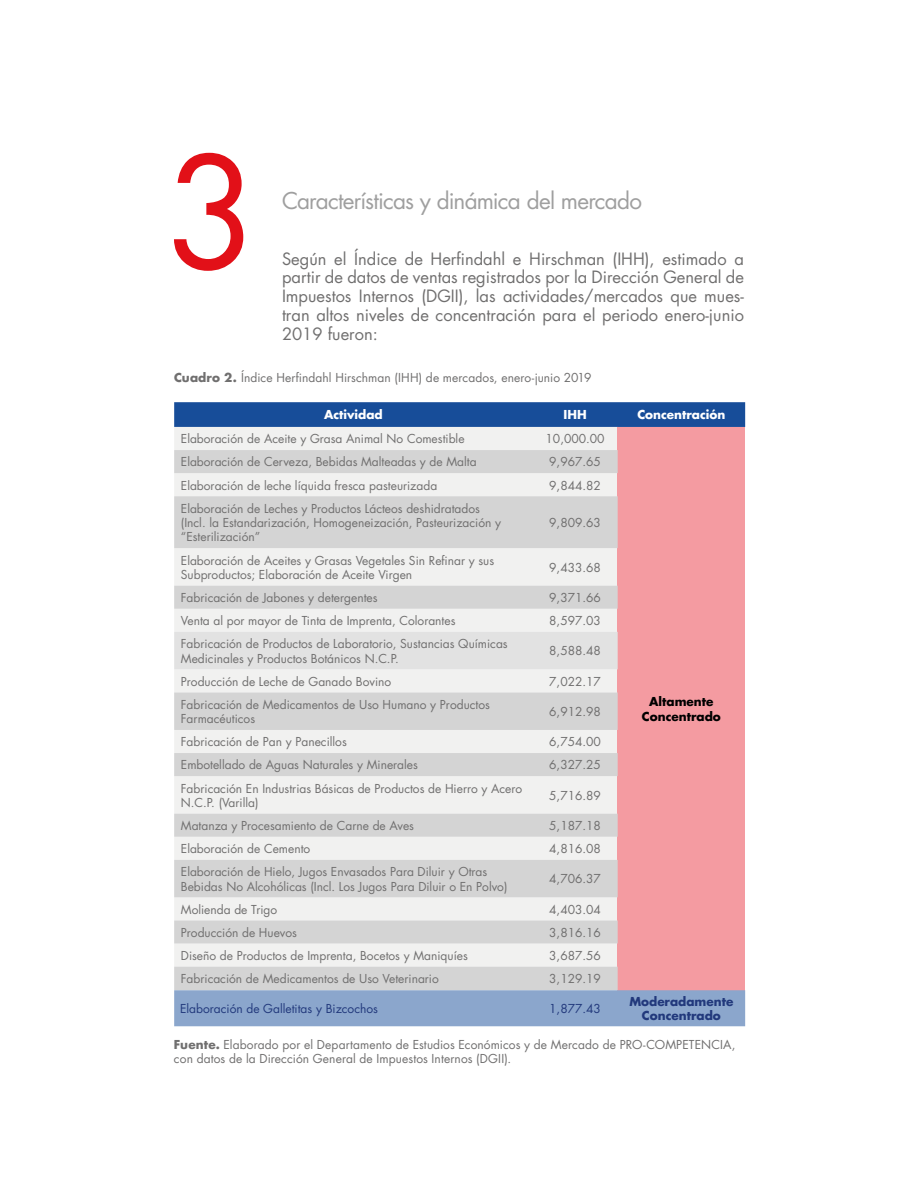
<style>
.page{position:relative;width:918px;height:1188px;background:#fff}
.page>*{position:absolute;margin:0;border:0;box-sizing:border-box;transform-origin:0 0}
.t1{font:151.35px "Futura LT";color:#e21018}
.t2{font:22.5px "Futura LT";letter-spacing:-.035em;color:#9f9f9f}
.t3{font:16.5px/18.9px "Futura LT";color:#706f6f;text-align:justify}
.t4{font:12px/14.4px "Futura LT";color:#706f6f}
.t5{font:12px "Futura LT";color:#22397c}
.t6{font:700 12px "Futura LT";color:#fff}
.t7{font:700 12px/14.4px "Futura LT";color:#22397c;text-align:center}
.t8{font:700 12px/14.4px "Futura LT";color:#000;text-align:center}
.s1{font-weight:700}
</style>
<div class="page">
<svg style="left:174px;top:402px;width:571px;height:25px;background:#194e9a"></svg>
<div style="left:174px;top:427px;width:444px;height:23px;background:#f1f1f0"></div>
<div style="left:618px;top:427px;width:127px;height:563px;background:#f49ba1"></div>
<svg style="left:174px;top:450px;width:444px;height:540px;fill:#d4d4d4"></svg>
<div style="left:174px;top:632px;width:444px;height:37px;background:#e2e2e2"></div>
<div style="left:174px;top:990px;width:571px;height:36px;background:#8ba6cc"></div>
<h1 class="t1" style="left:165px;top:117px;width:95px">3</h1>
<h2 class="t2" style="left:282px;top:187px;width:362px">Características y dinámica del mercado</h2>
<p class="t3" style="left:282px;top:249px;width:464px">Según el Índice de Herfindahl e Hirschman (IHH), estimado a partir de datos de ventas registrados por la Dirección General de Impuestos Internos (DGII), las actividades/mercados que mues&shy;tran altos niveles de concentración para el periodo enero-junio 2019 fueron:</p>
<p class="t4" style="left:174px;top:370px;width:419px"><span class="s1">Cuadro 2.</span> Índice Herfindahl Hirschman (IHH) de mercados, enero-junio 2019</p>
<p class="t6" style="left:324px;top:407px;width:60px">Actividad</p>
<p class="t6" style="left:564px;top:407px;width:25px">IHH</p>
<p class="t6" style="left:637px;top:407px;width:90px">Concentración</p>
<p class="t4" style="left:181px;top:432px;width:285px">Elaboración de Aceite y Grasa Animal No Comestible</p>
<p class="t4" style="left:546px;top:432px;width:61px">10,000.00</p>
<p class="t4" style="left:181px;top:455px;width:297px">Elaboración de Cerveza, Bebidas Malteadas y de Malta</p>
<p class="t4" style="left:549px;top:455px;width:53px">9,967.65</p>
<p class="t4" style="left:181px;top:478px;width:258px">Elaboración de leche líquida fresca pasteurizada</p>
<p class="t4" style="left:549px;top:478px;width:53px">9,844.82</p>
<p class="t4" style="left:181px;top:501px;width:322px">Elaboración de Leches y Productos Lácteos deshidratados (Incl. la Estandarización, Homogeneización, Pasteurización y “Esterilización”</p>
<p class="t4" style="left:549px;top:516px;width:53px">9,809.63</p>
<p class="t4" style="left:181px;top:553px;width:315px">Elaboración de Aceites y Grasas Vegetales Sin Refinar y sus<br>Subproductos; Elaboración de Aceite Virgen</p>
<p class="t4" style="left:549px;top:560px;width:53px">9,433.68</p>
<p class="t4" style="left:181px;top:591px;width:198px">Fabricación de Jabones y detergentes</p>
<p class="t4" style="left:549px;top:591px;width:53px">9,371.66</p>
<p class="t4" style="left:181px;top:614px;width:276px">Venta al por mayor de Tinta de Imprenta, Colorantes</p>
<p class="t4" style="left:549px;top:614px;width:53px">8,597.03</p>
<p class="t4" style="left:181px;top:637px;width:328px">Fabricación de Productos de Laboratorio, Sustancias Químicas<br>Medicinales y Productos Botánicos N.C.P.</p>
<p class="t4" style="left:549px;top:644px;width:53px">8,588.48</p>
<p class="t4" style="left:181px;top:674px;width:212px">Producción de Leche de Ganado Bovino</p>
<p class="t4" style="left:549px;top:674px;width:53px">7,022.17</p>
<p class="t4" style="left:181px;top:697px;width:311px">Fabricación de Medicamentos de Uso Humano y Productos<br>Farmacéuticos</p>
<p class="t4" style="left:549px;top:705px;width:53px">6,912.98</p>
<p class="t4" style="left:181px;top:735px;width:167px">Fabricación de Pan y Panecillos</p>
<p class="t4" style="left:549px;top:735px;width:53px">6,754.00</p>
<p class="t4" style="left:181px;top:758px;width:239px">Embotellado de Aguas Naturales y Minerales</p>
<p class="t4" style="left:549px;top:758px;width:53px">6,327.25</p>
<p class="t4" style="left:181px;top:781px;width:343px">Fabricación En Industrias Básicas de Productos de Hierro y Acero<br>N.C.P. (Varilla)</p>
<p class="t4" style="left:549px;top:788px;width:53px">5,716.89</p>
<p class="t4" style="left:181px;top:819px;width:235px">Matanza y Procesamiento de Carne de Aves</p>
<p class="t4" style="left:549px;top:819px;width:53px">5,187.18</p>
<p class="t4" style="left:181px;top:842px;width:131px">Elaboración de Cemento</p>
<p class="t4" style="left:549px;top:842px;width:53px">4,816.08</p>
<p class="t4" style="left:181px;top:865px;width:328px">Elaboración de Hielo, Jugos Envasados Para Diluir y Otras<br>Bebidas No Alcohólicas (Incl. Los Jugos Para Diluir o En Polvo)</p>
<p class="t4" style="left:549px;top:872px;width:53px">4,706.37</p>
<p class="t4" style="left:181px;top:902px;width:98px">Molienda de Trigo</p>
<p class="t4" style="left:549px;top:902px;width:53px">4,403.04</p>
<p class="t4" style="left:181px;top:925px;width:118px">Producción de Huevos</p>
<p class="t4" style="left:549px;top:925px;width:53px">3,816.16</p>
<p class="t4" style="left:181px;top:948px;width:288px">Diseño de Productos de Imprenta, Bocetos y Maniquíes</p>
<p class="t4" style="left:549px;top:948px;width:53px">3,687.56</p>
<p class="t4" style="left:181px;top:972px;width:259px">Fabricación de Medicamentos de Uso Veterinario</p>
<p class="t4" style="left:549px;top:972px;width:53px">3,129.19</p>
<p class="t5" style="left:180px;top:1001px;width:199px">Elaboración de Galletitas y Bizcochos</p>
<p class="t5" style="left:549px;top:1001px;width:53px">1,877.43</p>
<p class="t7" style="left:629px;top:994px;width:105px">Moderadamente<br>Concentrado</p>
<p class="t4" style="left:174px;top:1038px;width:563px"><span class="s1">Fuente.</span> Elaborado por el Departamento de Estudios Económicos y de Mercado de PRO-COMPETENCIA, con datos de la Dirección General de Impuestos Internos (DGII).</p>
<p class="t8" style="left:642px;top:694px;width:80px">Altamente<br>Concentrado</p>
</div>
